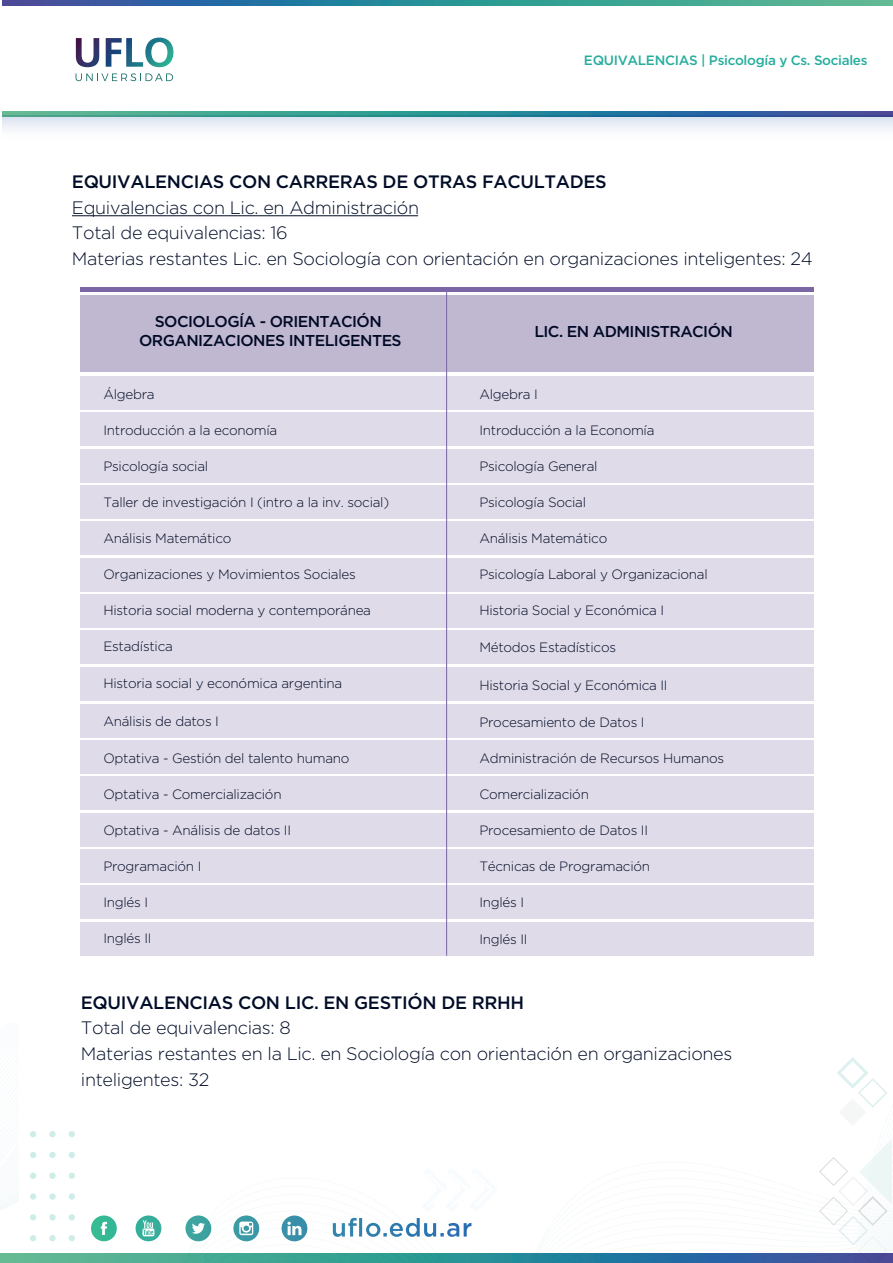
<style>
.page{position:relative;width:893px;height:1263px;background:#fff}
.page>*{position:absolute;margin:0;border:0;box-sizing:border-box;transform-origin:0 0}
.t1{font:300 18px/25.5px "Gotham";letter-spacing:-.02em;color:#000c27}
.t2{font:500 18px "Gotham";letter-spacing:-.02em;color:#000c27}
.t3{font:500 15.75px/18.3px "Gotham";letter-spacing:-.035em;color:#000925;text-align:center}
.t4{font:300 13.5px "Gotham";letter-spacing:-.02em;color:#000925}
.t5{font:500 13.5px "Gotham";letter-spacing:-.025em;color:#25ad9e}
</style>
<div class="page">
<svg style="left:30px;top:1235px;width:6px;height:6px"></svg>
<svg style="left:30px;top:1214px;width:6px;height:6px"></svg>
<div style="left:30px;top:1193px;width:6px;height:7px;background:#cfede8;border-radius:50%"></div>
<div style="left:30px;top:1172px;width:6px;height:7px;background:#cfede8;border-radius:50%"></div>
<svg style="left:30px;top:1152px;width:6px;height:6px"></svg>
<svg style="left:30px;top:1131px;width:6px;height:6px"></svg>
<div style="left:49px;top:1235px;width:7px;height:6px;background:#cfede8;border-radius:50%"></div>
<div style="left:49px;top:1214px;width:7px;height:6px;background:#cfede8;border-radius:50%"></div>
<div style="left:49px;top:1193px;width:7px;height:7px;background:#cfede8;border-radius:50%"></div>
<svg style="left:49px;top:1172px;width:7px;height:7px"></svg>
<div style="left:49px;top:1152px;width:7px;height:6px;background:#cfede8;border-radius:50%"></div>
<div style="left:49px;top:1131px;width:7px;height:6px;background:#cfede8;border-radius:50%"></div>
<svg style="left:69px;top:1235px;width:6px;height:6px"></svg>
<svg style="left:69px;top:1214px;width:6px;height:6px"></svg>
<div style="left:69px;top:1193px;width:6px;height:7px;background:#cfede8;border-radius:50%"></div>
<div style="left:69px;top:1172px;width:6px;height:7px;background:#cfede8;border-radius:50%"></div>
<svg style="left:69px;top:1152px;width:6px;height:6px"></svg>
<svg style="left:69px;top:1131px;width:6px;height:6px"></svg>
<svg style="left:196px;top:1057px;width:696px;height:196px"></svg>
<svg style="left:0;top:1253px;width:893px;height:10px;background:#388b98"></svg>
<svg style="left:721px;top:1166px;width:59px;height:60px"></svg>
<svg style="left:91px;top:1215px;width:216px;height:26px"></svg>
<svg style="left:76px;top:38px;width:97px;height:29px"></svg>
<svg style="left:76px;top:73px;width:97px;height:8px"></svg>
<div style="left:3px;top:116px;width:890px;height:24px;background:linear-gradient(to bottom,#dbe3f1,#fff)"></div>
<svg style="left:3px;top:111px;width:890px;height:6px;background:#358595"></svg>
<svg style="left:3px;top:0;width:890px;height:5px;background:#388a98"></svg>
<hr style="left:72px;top:215px;width:346px;height:1px;background:#000c27">
<div style="left:80px;top:287px;width:733px;height:5px;background:#7b67a6"></div>
<div style="left:80px;top:295px;width:733px;height:77px;background:#c0b7d1"></div>
<div style="left:80px;top:376px;width:733px;height:34px;background:#dfdbe8"></div>
<div style="left:80px;top:412px;width:733px;height:34px;background:#dfdbe8"></div>
<div style="left:80px;top:449px;width:733px;height:33px;background:#dfdbe8"></div>
<div style="left:80px;top:485px;width:733px;height:34px;background:#dfdbe8"></div>
<div style="left:80px;top:521px;width:733px;height:34px;background:#dfdbe8"></div>
<div style="left:80px;top:558px;width:733px;height:33px;background:#dfdbe8"></div>
<div style="left:80px;top:594px;width:733px;height:34px;background:#dfdbe8"></div>
<div style="left:80px;top:630px;width:733px;height:34px;background:#dfdbe8"></div>
<div style="left:80px;top:667px;width:733px;height:34px;background:#dfdbe8"></div>
<div style="left:80px;top:704px;width:733px;height:33px;background:#dfdbe8"></div>
<div style="left:80px;top:740px;width:733px;height:34px;background:#dfdbe8"></div>
<div style="left:80px;top:776px;width:733px;height:34px;background:#dfdbe8"></div>
<div style="left:80px;top:813px;width:733px;height:33px;background:#dfdbe8"></div>
<div style="left:80px;top:849px;width:733px;height:34px;background:#dfdbe8"></div>
<div style="left:80px;top:885px;width:733px;height:34px;background:#dfdbe8"></div>
<div style="left:80px;top:922px;width:733px;height:34px;background:#dfdbe8"></div>
<hr style="left:446px;top:287px;width:1px;height:669px;background:#7b67a6">
<p class="t5" style="left:584px;top:51px;width:285px">EQUIVALENCIAS | Psicología y Cs. Sociales</p>
<h1 class="t2" style="left:72px;top:170px;width:536px">EQUIVALENCIAS CON CARRERAS DE OTRAS FACULTADES</h1>
<h1 class="t1" style="left:72px;top:194px;width:742px">Equivalencias con Lic. en Administración<br>Total de equivalencias: 16<br>Materias restantes Lic. en Sociología con orientación en organizaciones inteligentes: 24</h1>
<p class="t3" style="left:139px;top:312px;width:264px">SOCIOLOGÍA - ORIENTACIÓN<br>ORGANIZACIONES INTELIGENTES</p>
<p class="t3" style="left:534px;top:322px;width:200px">LIC. EN ADMINISTRACIÓN</p>
<p class="t4" style="left:103px;top:385px;width:53px">Álgebra</p>
<p class="t4" style="left:103px;top:421px;width:175px">Introducción a la economía</p>
<p class="t4" style="left:103px;top:457px;width:106px">Psicología social</p>
<p class="t4" style="left:103px;top:493px;width:287px">Taller de investigación I (intro a la inv. social)</p>
<p class="t4" style="left:103px;top:529px;width:129px">Análisis Matemático</p>
<p class="t4" style="left:103px;top:565px;width:254px">Organizaciones y Movimientos Sociales</p>
<p class="t4" style="left:103px;top:601px;width:269px">Historia social moderna y contemporánea</p>
<p class="t4" style="left:103px;top:637px;width:71px">Estadística</p>
<p class="t4" style="left:103px;top:675px;width:240px">Historia social y económica argentina</p>
<p class="t4" style="left:103px;top:712px;width:117px">Análisis de datos I</p>
<p class="t4" style="left:103px;top:750px;width:248px">Optativa - Gestión del talento humano</p>
<p class="t4" style="left:103px;top:786px;width:180px">Optativa - Comercialización</p>
<p class="t4" style="left:103px;top:822px;width:189px">Optativa - Análisis de datos II</p>
<p class="t4" style="left:103px;top:858px;width:100px">Programación I</p>
<p class="t4" style="left:103px;top:894px;width:46px">Inglés I</p>
<p class="t4" style="left:103px;top:930px;width:50px">Inglés II</p>
<p class="t4" style="left:479px;top:386px;width:60px">Algebra I</p>
<p class="t4" style="left:479px;top:422px;width:177px">Introducción a la Economía</p>
<p class="t4" style="left:479px;top:458px;width:120px">Psicología General</p>
<p class="t4" style="left:479px;top:494px;width:108px">Psicología Social</p>
<p class="t4" style="left:479px;top:530px;width:129px">Análisis Matemático</p>
<p class="t4" style="left:479px;top:566px;width:230px">Psicología Laboral y Organizacional</p>
<p class="t4" style="left:479px;top:602px;width:186px">Historia Social y Económica I</p>
<p class="t4" style="left:479px;top:639px;width:138px">Métodos Estadísticos</p>
<p class="t4" style="left:479px;top:677px;width:190px">Historia Social y Económica II</p>
<p class="t4" style="left:479px;top:714px;width:167px">Procesamiento de Datos I</p>
<p class="t4" style="left:479px;top:750px;width:246px">Administración de Recursos Humanos</p>
<p class="t4" style="left:479px;top:786px;width:111px">Comercialización</p>
<p class="t4" style="left:479px;top:822px;width:170px">Procesamiento de Datos II</p>
<p class="t4" style="left:479px;top:858px;width:172px">Técnicas de Programación</p>
<p class="t4" style="left:479px;top:894px;width:46px">Inglés I</p>
<p class="t4" style="left:479px;top:930px;width:50px">Inglés II</p>
<h1 class="t2" style="left:81px;top:991px;width:445px">EQUIVALENCIAS CON LIC. EN GESTIÓN DE RRHH</h1>
<h1 class="t1" style="left:81px;top:1015px;width:653px">Total de equivalencias: 8<br>Materias restantes en la Lic. en Sociología con orientación en organizaciones inteligentes: 32</h1>
</div>
